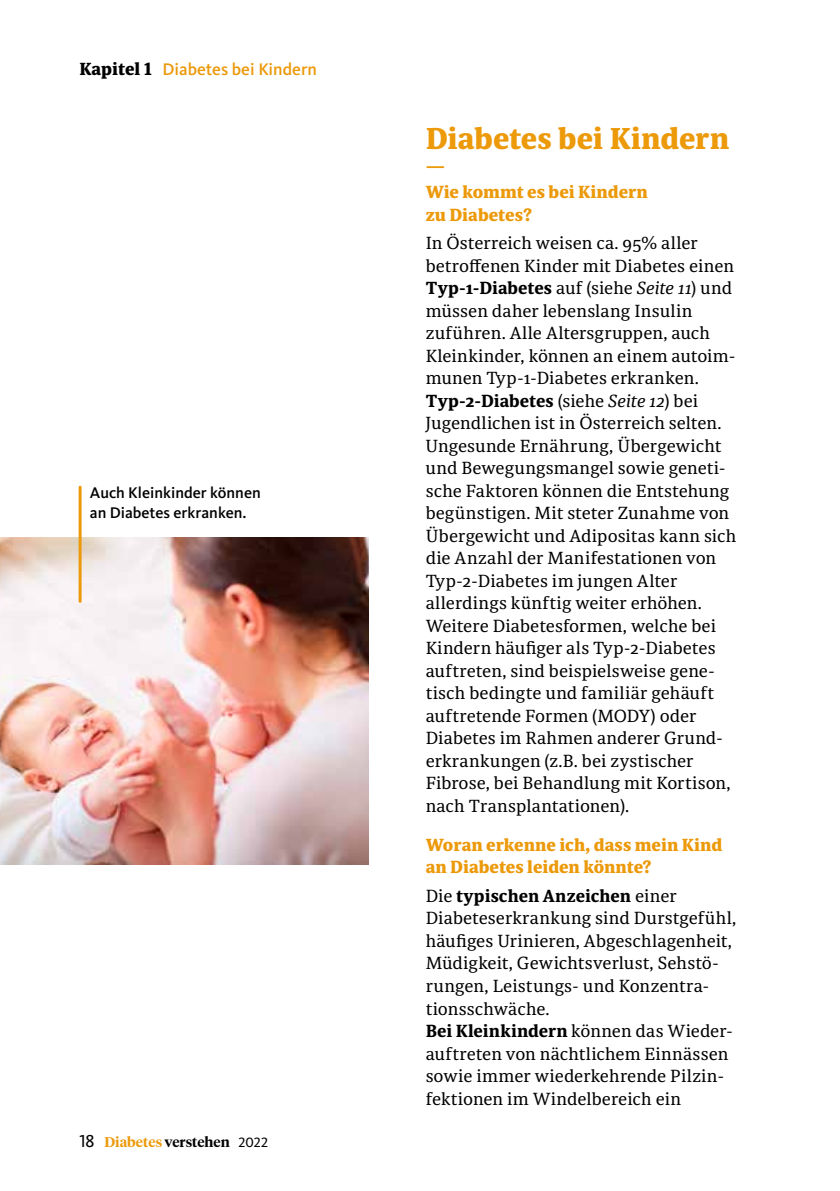
<style>
.page{position:relative;width:840px;height:1191px;background:#fff}
.page>*{position:absolute;margin:0;border:0;box-sizing:border-box;transform-origin:0 0}
.t1{font:800 30px "Sindelar";letter-spacing:-.005em;color:#ec990a}
.t2{font:17.4px/22.4px "Sindelar Regular A";color:#000}
.t3{font:700 17.4px "Sindelar";letter-spacing:.005em;color:#000}
.t4{font:800 17.4px/26.6px "Sindelar";letter-spacing:-.005em;color:#ec990a}
.t5{font:500 17.4px "Kievit OT";color:#ec990a}
.t6{font:500 16px/20.4px "Kievit OT";color:#000}
.t7{font:600 14px "Tiempos Headline";letter-spacing:.005em;color:#000}
.s1{font-family:"Sindelar";font-weight:800;color:#000}
.s2{font-family:"Kievit OT";font-weight:400;font-size:18px}
.s3{color:#ec990a}
.s4{font-family:"Kievit OT";font-weight:400}
.s5{font-family:"Sindelar Regular A";font-weight:400}
.s6{font-family:"Sindelar Regular A Italic";font-weight:400}
.s7{font-family:"Sindelar";font-weight:700}
</style>
<div class="page">
<img style="left:0;top:538px;width:369px;height:326px">
<hr style="left:79px;top:487px;width:3px;height:114px;background:#ec990a">
<p class="t5" style="left:79px;top:59px;width:239px"><span class="s1">Kapitel 1</span> Diabetes bei Kindern</p>
<p class="t6" style="left:90px;top:482px;width:172px">Auch Kleinkinder können an Diabetes erkranken.</p>
<p class="t7" style="left:79px;top:1132px;width:190px"><span class="s2">18</span> <span class="s3">Diabetes</span> verstehen <span class="s4">2022</span></p>
<h1 class="t1" style="left:425px;top:121px;width:305px">Diabetes bei Kindern</h1>
<p class="t4" style="left:425px;top:153px;width:224px">—<br>Wie kommt es bei Kindern</p>
<p class="t4" style="left:425px;top:202px;width:108px">zu Diabetes?</p>
<p class="t2" style="left:425px;top:233px;width:310px">In Österreich weisen ca. 95% aller betroffenen Kinder mit Diabetes einen</p>
<p class="t3" style="left:425px;top:278px;width:308px">Typ-1-Diabetes <span class="s5">auf (siehe</span> <span class="s6">Seite 11</span><span class="s5">) und</span></p>
<p class="t2" style="left:425px;top:300px;width:311px">müssen daher lebenslang Insulin zuführen. Alle Altersgruppen, auch Kleinkinder, können an einem autoim&shy;munen Typ-1-Diabetes erkranken.</p>
<p class="t3" style="left:425px;top:390px;width:274px">Typ-2-Diabetes <span class="s5">(siehe</span> <span class="s6">Seite 12</span><span class="s5">) bei</span></p>
<p class="t2" style="left:425px;top:413px;width:312px">Jugendlichen ist in Österreich selten.<br>Ungesunde Ernährung, Übergewicht und Bewegungsmangel sowie geneti&shy;sche Faktoren können die Entstehung begünstigen. Mit steter Zunahme von Übergewicht und Adipositas kann sich die Anzahl der Manifestationen von Typ-2-Diabetes im jungen Alter allerdings künftig weiter erhöhen.<br>Weitere Diabetesformen, welche bei Kindern häufiger als Typ-2-Diabetes auftreten, sind beispielsweise gene&shy;tisch bedingte und familiär gehäuft auftretende Formen (MODY) oder Diabetes im Rahmen anderer Grund&shy;erkrankungen (z.B. bei zystischer Fibrose, bei Behandlung mit Kortison, nach Transplantationen).</p>
<p class="t4" style="left:425px;top:834px;width:298px;line-height:22.4px">Woran erkenne ich, dass mein Kind an Diabetes leiden könnte?</p>
<p class="t3" style="left:425px;top:885px;width:252px"><span class="s5">Die</span> typischen Anzeichen <span class="s5">einer</span></p>
<p class="t2" style="left:425px;top:908px;width:312px">Diabeteserkrankung sind Durstgefühl, häufiges Urinieren, Abgeschlagenheit, Müdigkeit, Gewichtsverlust, Sehstö&shy;rungen, Leistungs- und Konzentra&shy;tionsschwäche.<br><span class="s7">Bei Kleinkindern</span> können das Wieder&shy;auftreten von nächtlichem Einnässen sowie immer wiederkehrende Pilzin&shy;fektionen im Windelbereich ein</p>
</div>
